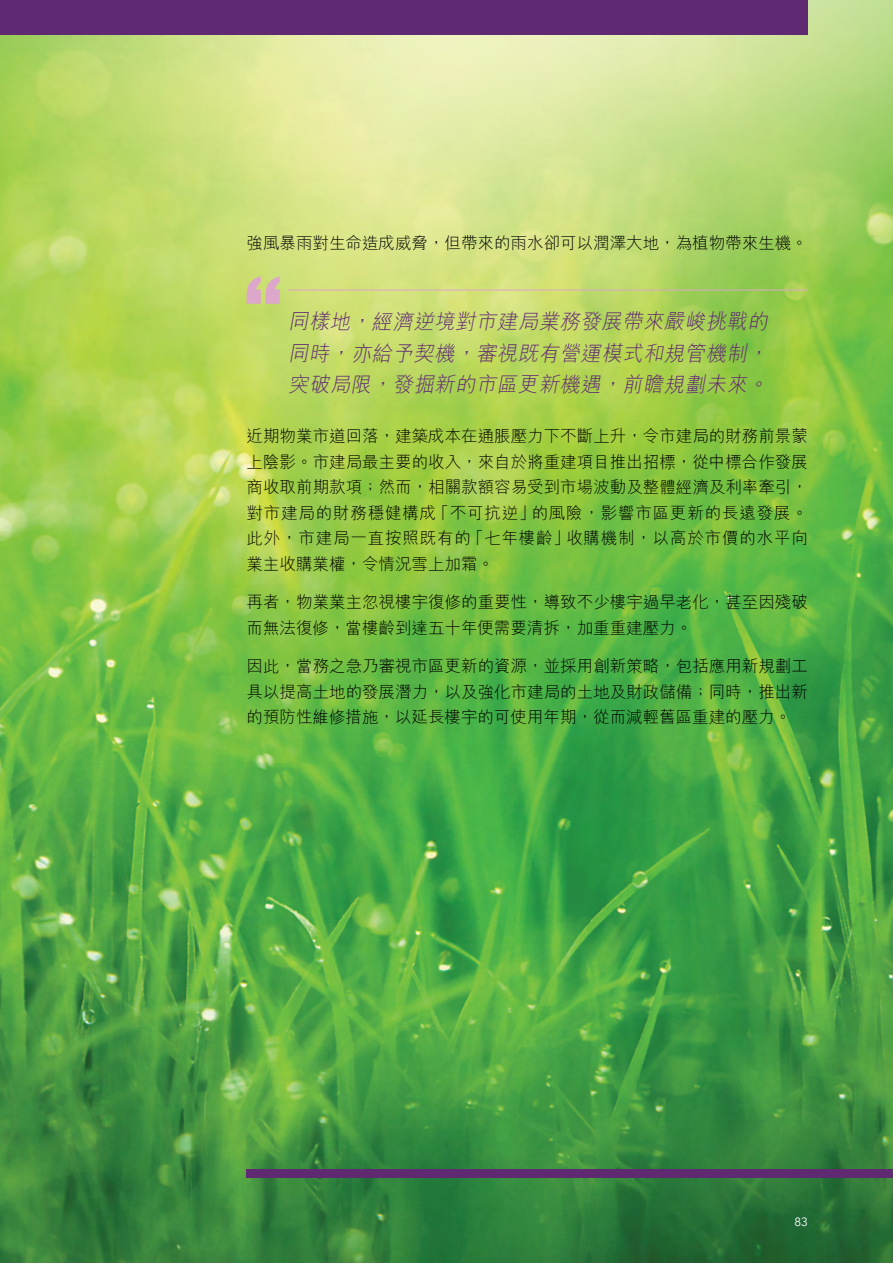
<style>
.page{position:relative;width:893px;height:1263px;background:#fff}
.page>*{position:absolute;margin:0;border:0;box-sizing:border-box;transform-origin:0 0}
.t1{font:italic 300 21px/31.5px "M Hei HK";color:#602a73;text-align:justify}
.t2{font:300 16.5px/25.5px "M Hei HK";color:#000;text-align:justify}
.t3{font:12px "Avenir";color:#fff}
</style>
<div class="page">
<img style="left:0;top:0;width:893px;height:1263px">
<hr style="left:288px;top:290px;width:520px;height:1px;background:#dda6cb">
<div style="left:247px;top:1169px;width:646px;height:9px;background:#602a73"></div>
<div style="left:0;top:0;width:808px;height:34px;background:#602a73"></div>
<svg style="left:247px;top:276px;width:33px;height:28px"></svg>
<p class="t2" style="left:247px;top:229px;width:562px">強風暴雨對生命造成威脅，但帶來的雨水卻可以潤澤大地，為植物帶來生機。</p>
<p class="t1" style="left:288px;top:305px;width:486px">同樣地，經濟逆境對市建局業務發展帶來嚴峻挑戰的同時，亦給予契機，審視既有營運模式和規管機制，突破局限，發掘新的市區更新機遇，前瞻規劃未來。</p>
<p class="t2" style="left:247px;top:423px;width:563px">近期物業市道回落，建築成本在通脹壓力下不斷上升，令市建局的財務前景蒙上陰影。市建局最主要的收入，來自於將重建項目推出招標，從中標合作發展商收取前期款項；然而，相關款額容易受到市場波動及整體經濟及利率牽引，對市建局的財務穩健構成「不可抗逆」的風險，影響市區更新的長遠發展。此外，市建局一直按照既有的「七年樓齡」收購機制，以高於市價的水平向業主收購業權，令情況雪上加霜。</p>
<p class="t2" style="left:247px;top:589px;width:563px">再者，物業業主忽視樓宇復修的重要性，導致不少樓宇過早老化，甚至因殘破而無法復修，當樓齡到達五十年便需要清拆，加重重建壓力。</p>
<p class="t2" style="left:247px;top:652px;width:563px">因此，當務之急乃審視市區更新的資源，並採用創新策略，包括應用新規劃工具以提高土地的發展潛力，以及強化市建局的土地及財政儲備；同時，推出新的預防性維修措施，以延長樓宇的可使用年期，從而減輕舊區重建的壓力。</p>
<p class="t3" style="left:795px;top:1214px;width:15px">83</p>
</div>
